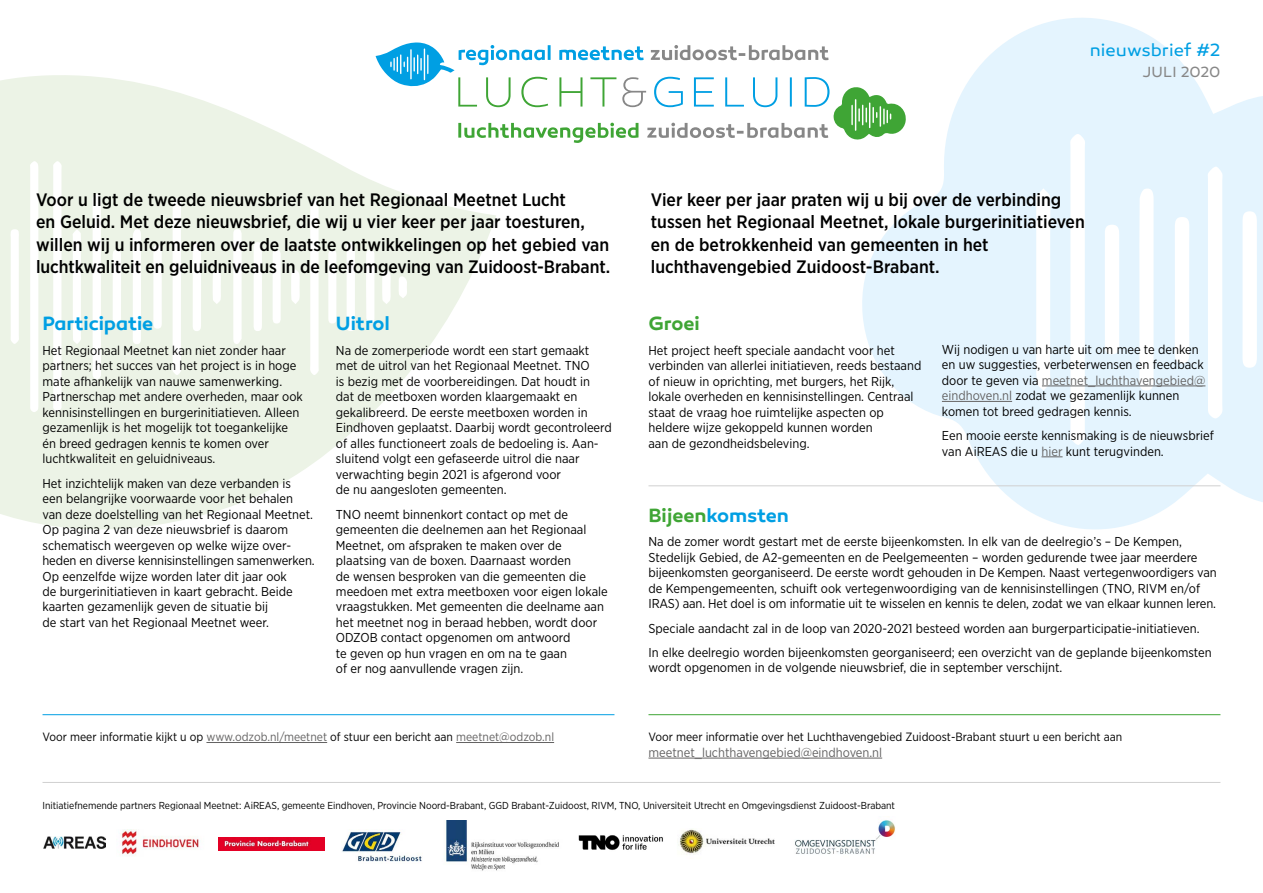
<style>
.page{position:relative;width:1263px;height:893px;background:#fff}
.page>*{position:absolute;margin:0;border:0;box-sizing:border-box;transform-origin:0 0}
.t1{font:600 19.5px "Canaro";letter-spacing:-.005em;color:#009fe3}
.t2{font:600 19.5px "Canaro";letter-spacing:-.005em;color:#3fa535}
.t3{font:500 18px/22.5px "Gotham Narrow";color:#000}
.t4{font:18px "Canaro";letter-spacing:.005em;color:#009fe3}
.t5{font:15px "Canaro";letter-spacing:.005em;color:#878787}
.t6{font:12.9px/15.5px "Gotham Narrow";color:#000}
.t7{font:12.9px "Gotham Narrow";color:#646363}
.t8{font:12px "Gotham Narrow";color:#000}
.t9{font:10.05px "Gotham Narrow";letter-spacing:-.005em;color:#000}
.s1{color:#646363}
.s2{color:#3fa535}
</style>
<div class="page">
<svg style="left:0;top:75px;width:496px;height:455px;fill:#ecf3e6"></svg>
<svg style="left:858px;top:18px;width:405px;height:512px;fill:#e4f4fe"></svg>
<hr style="left:206px;top:742px;width:121px;height:1px;background:#646363">
<hr style="left:456px;top:742px;width:98px;height:1px;background:#646363">
<hr style="left:1042px;top:386px;width:163px;height:1px;background:#646363">
<hr style="left:942px;top:401px;width:70px;height:1px;background:#646363">
<svg style="left:1041px;top:456px;width:21px;height:1px"></svg>
<hr style="left:648px;top:758px;width:234px;height:1px;background:#646363">
<img style="left:795px;top:820px;width:100px;height:34px">
<img style="left:44px;top:836px;width:62px;height:12px">
<img style="left:218px;top:837px;width:106px;height:13px">
<img style="left:444px;top:821px;width:115px;height:50px">
<img style="left:578px;top:835px;width:85px;height:15px">
<img style="left:678px;top:829px;width:97px;height:26px">
<img style="left:121px;top:829px;width:78px;height:27px">
<img style="left:342px;top:832px;width:80px;height:30px">
<svg style="left:376px;top:42px;width:531px;height:101px"></svg>
<hr style="left:43px;top:714px;width:571px;height:1px;background:#009fe3">
<hr style="left:648px;top:714px;width:572px;height:1px;background:#3fa535">
<hr style="left:648px;top:485px;width:572px;height:1px;background:#d0d0d0">
<hr style="left:43px;top:782px;width:1177px;height:1px;background:#d0d0d0">
<h2 class="t4" style="left:1090px;top:39px;width:132px">nieuwsbrief #2</h2>
<p class="t5" style="left:1143px;top:63px;width:79px">JULI 2020</p>
<p class="t3" style="left:36px;top:188px;width:575px">Voor u ligt de tweede nieuwsbrief van het Regionaal Meetnet Lucht<br>en Geluid. Met deze nieuwsbrief, die wij u vier keer per jaar toesturen, willen wij u informeren over de laatste ontwikkelingen op het gebied van luchtkwaliteit en geluidniveaus in de leefomgeving van Zuidoost-Brabant.</p>
<h1 class="t1" style="left:43px;top:312px;width:112px">Participatie</h1>
<p class="t6" style="left:43px;top:342px;width:262px">Het Regionaal Meetnet kan niet zonder haar partners; het succes van het project is in hoge mate afhankelijk van nauwe samenwerking.<br>Partnerschap met andere overheden, maar ook kennisinstellingen en burgerinitiatieven. Alleen gezamenlijk is het mogelijk tot toegankelijke én breed gedragen kennis te komen over luchtkwaliteit en geluidniveaus.</p>
<p class="t6" style="left:43px;top:475px;width:274px">Het inzichtelijk maken van deze verbanden is<br>een belangrijke voorwaarde voor het behalen van deze doelstelling van het Regionaal Meetnet.<br>Op pagina 2 van deze nieuwsbrief is daarom schematisch weergeven op welke wijze over&shy;heden en diverse kennisinstellingen samenwerken.<br>Op eenzelfde wijze worden later dit jaar ook<br>de burgerinitiatieven in kaart gebracht. Beide kaarten gezamenlijk geven de situatie bij<br>de start van het Regionaal Meetnet weer.</p>
<h1 class="t1" style="left:336px;top:312px;width:55px">Uitrol</h1>
<p class="t6" style="left:336px;top:342px;width:277px">Na de zomerperiode wordt een start gemaakt met de uitrol van het Regionaal Meetnet. TNO<br>is bezig met de voorbereidingen. Dat houdt in<br>dat de meetboxen worden klaargemaakt en gekalibreerd. De eerste meetboxen worden in Eindhoven geplaatst. Daarbij wordt gecontroleerd of alles functioneert zoals de bedoeling is. Aan&shy;sluitend volgt een gefaseerde uitrol die naar verwachting begin 2021 is afgerond voor<br>de nu aangesloten gemeenten.</p>
<p class="t6" style="left:336px;top:506px;width:273px">TNO neemt binnenkort contact op met de gemeenten die deelnemen aan het Regionaal Meetnet, om afspraken te maken over de plaatsing van de boxen. Daarnaast worden<br>de wensen besproken van die gemeenten die meedoen met extra meetboxen voor eigen lokale vraagstukken. Met gemeenten die deelname aan het meetnet nog in beraad hebben, wordt door ODZOB contact opgenomen om antwoord<br>te geven op hun vragen en om na te gaan<br>of er nog aanvullende vragen zijn.</p>
<p class="t8" style="left:43px;top:730px;width:513px">Voor meer informatie kijkt u op <span class="s1">www.odzob.nl/meetnet</span> of stuur een bericht aan <span class="s1">meetnet@odzob.nl</span></p>
<h2 class="t3" style="left:651px;top:188px;width:435px">Vier keer per jaar praten wij u bij over de verbinding tussen het Regionaal Meetnet, lokale burgerinitiatieven en de betrokkenheid van gemeenten in het luchthavengebied Zuidoost-Brabant.</h2>
<h1 class="t2" style="left:648px;top:312px;width:53px">Groei</h1>
<p class="t6" style="left:648px;top:342px;width:274px">Het project heeft speciale aandacht voor het verbinden van allerlei initiatieven, reeds bestaand of nieuw in oprichting, met burgers, het Rijk, lokale overheden en kennisinstellingen. Centraal staat de vraag hoe ruimtelijke aspecten op heldere wijze gekoppeld kunnen worden<br>aan de gezondheidsbeleving.</p>
<p class="t6" style="left:942px;top:341px;width:265px">Wij nodigen u van harte uit om mee te denken en uw suggesties, verbeterwensen en feedback door te geven via <span class="s1">meetnet_luchthavengebied@ eindhoven.nl</span> zodat we gezamenlijk kunnen komen tot breed gedragen kennis.</p>
<p class="t6" style="left:942px;top:428px;width:273px">Een mooie eerste kennismaking is de nieuwsbrief van AiREAS die u <span class="s1">hier</span> kunt terugvinden.</p>
<h1 class="t1" style="left:648px;top:503px;width:142px"><span class="s2">Bijeen</span>komsten</h1>
<p class="t6" style="left:648px;top:534px;width:570px">Na de zomer wordt gestart met de eerste bijeenkomsten. In elk van de deelregio’s – De Kempen, Stedelijk Gebied, de A2-gemeenten en de Peelgemeenten – worden gedurende twee jaar meerdere bijeenkomsten georganiseerd. De eerste wordt gehouden in De Kempen. Naast vertegenwoordigers van de Kempengemeenten, schuift ook vertegenwoordiging van de kennisinstellingen (TNO, RIVM en/of IRAS) aan. Het doel is om informatie uit te wisselen en kennis te delen, zodat we van elkaar kunnen leren.</p>
<p class="t6" style="left:648px;top:615px;width:565px;line-height:24.5px">Speciale aandacht zal in de loop van 2020-2021 besteed worden aan burgerparticipatie-initiatieven.<br>In elke deelregio worden bijeenkomsten georganiseerd; een overzicht van de geplande bijeenkomsten</p>
<p class="t6" style="left:648px;top:660px;width:415px">wordt opgenomen in de volgende nieuwsbrief, die in september verschijnt.</p>
<p class="t8" style="left:648px;top:730px;width:475px">Voor meer informatie over het Luchthavengebied Zuidoost-Brabant stuurt u een bericht aan</p>
<p class="t7" style="left:648px;top:744px;width:235px">meetnet_luchthavengebied@eindhoven.nl</p>
<p class="t9" style="left:43px;top:799px;width:854px">Initiatiefnemende partners Regionaal Meetnet: AiREAS, gemeente Eindhoven, Provincie Noord-Brabant, GGD Brabant-Zuidoost, RIVM, TNO, Universiteit Utrecht en Omgevingsdienst Zuidoost-Brabant</p>
</div>
